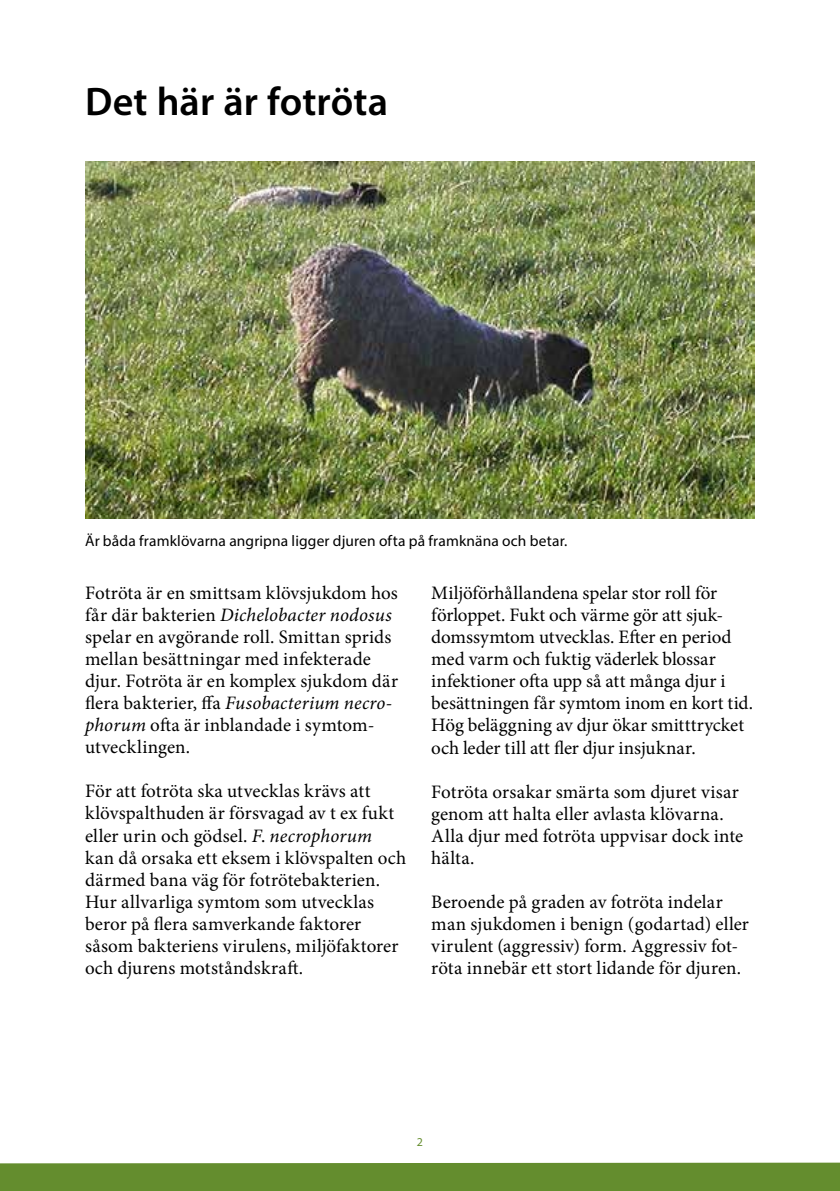
<style>
.page{position:relative;width:840px;height:1191px;background:#fff}
.page>*{position:absolute;margin:0;border:0;box-sizing:border-box;transform-origin:0 0}
.t1{font:600 40px "Myriad Pro";color:#000}
.t2{font:19px/22px "Minion Pro";letter-spacing:.005em;color:#000}
.t3{font:15.4px "Myriad Pro";letter-spacing:.01em;color:#000}
.t4{font:12px "Myriad Pro";color:#648d2e}
.s1{font-style:italic}
</style>
<div class="page">
<div style="left:0;top:1162px;width:839px;height:29px;background:#648d2e"></div>
<img style="left:85px;top:162px;width:669px;height:357px">
<h1 class="t1" style="left:85px;top:76px;width:304px">Det här är fotröta</h1>
<p class="t3" style="left:85px;top:531px;width:483px">Är båda framklövarna angripna ligger djuren ofta på framknäna och betar.</p>
<p class="t2" style="left:85px;top:582px;width:314px">Fotröta är en smittsam klövsjukdom hos får där bakterien <span class="s1">Dichelobacter nodosus </span>spelar en avgörande roll. Smittan sprids mellan besättningar med infekterade djur. Fotröta är en komplex sjukdom där flera bakterier, ffa <span class="s1">Fusobacterium necro&shy;phorum</span> ofta är inblandade i symtom&shy;utvecklingen.</p>
<p class="t2" style="left:85px;top:780px;width:322px">För att fotröta ska utvecklas krävs att klövspalthuden är försvagad av t ex fukt eller urin och gödsel. <span class="s1">F</span>. <span class="s1">necrophorum<br></span>kan då orsaka ett eksem i klövspalten och därmed bana väg för fotrötebakterien.<br>Hur allvarliga symtom som utvecklas beror på flera samverkande faktorer såsom bakteriens virulens, miljöfaktorer och djurens motståndskraft.</p>
<p class="t2" style="left:431px;top:582px;width:323px">Miljöförhållandena spelar stor roll för förloppet. Fukt och värme gör att sjuk&shy;domssymtom utvecklas. Efter en period med varm och fuktig väderlek blossar infektioner ofta upp så att många djur i besättningen får symtom inom en kort tid.<br>Hög beläggning av djur ökar smitttrycket och leder till att fler djur insjuknar.</p>
<p class="t2" style="left:431px;top:780px;width:313px">Fotröta orsakar smärta som djuret visar genom att halta eller avlasta klövarna.<br>Alla djur med fotröta uppvisar dock inte hälta.</p>
<p class="t2" style="left:431px;top:890px;width:319px">Beroende på graden av fotröta indelar man sjukdomen i benign (godartad) eller virulent (aggressiv) form. Aggressiv fot&shy;röta innebär ett stort lidande för djuren.</p>
<p class="t4" style="left:416px;top:1134px;width:8px">2</p>
</div>
